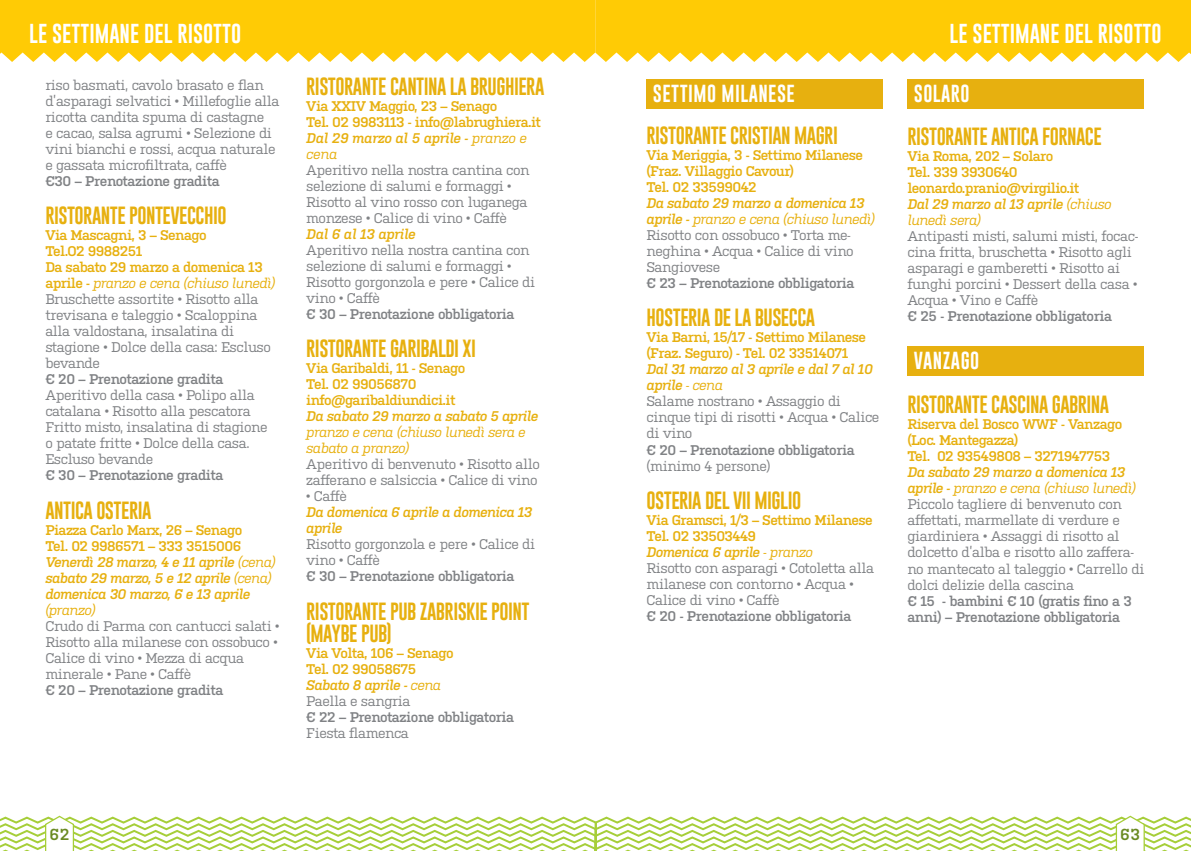
<style>
.page{position:relative;width:1191px;height:851px;background:#fff}
.page>*{position:absolute;margin:0;border:0;box-sizing:border-box;transform-origin:0 0}
.t1{font:20px "Gobold";color:#fff}
.t2{font:18.2px/22.2px "Gobold";letter-spacing:-.03em;color:#e7b00f}
.t3{font:18px "Gobold";letter-spacing:.025em;color:#fff}
.t4{font:600 16px "Kulturista";color:#6a8a22}
.t5{font:14px/16px "Kulturista";letter-spacing:-.03em;color:#808285}
.t6{font:600 14px/16px "Kulturista";letter-spacing:-.04em;color:#e7b00f}
.t7{font:600 14px/16px "Kulturista";letter-spacing:-.03em;color:#808285}
.t8{font:italic 600 14px/16px "Kulturista";letter-spacing:-.04em;color:#e7b00f}
.t9{font:italic 14px/16px "Kulturista";letter-spacing:-.04em;color:#e7b00f}
.s1{font-weight:600;color:#e7b00f}
.s2{font-style:italic;color:#e7b00f}
.s3{font-style:normal}
.s4{font-weight:400}
.s5{font-style:italic}
.s6{font-weight:400;font-style:italic}
.s7{font-weight:400;color:#808285}
.s8{font-weight:600;font-style:italic;color:#e7b00f}
</style>
<div class="page">
<svg style="left:0;top:0;width:1191px;height:62px;background:#ffce18"></svg>
<div style="left:646px;top:80px;width:237px;height:29px;background:#e7b00f"></div>
<div style="left:907px;top:79px;width:237px;height:29px;background:#e7b00f"></div>
<div style="left:907px;top:346px;width:237px;height:29px;background:#e7b00f"></div>
<svg style="left:0;top:815px;width:1191px;height:35px"></svg>
<h1 class="t1" style="left:29px;top:20px;width:213px">LE SETTIMANE DEL RISOTTO</h1>
<h1 class="t1" style="left:949px;top:20px;width:213px">LE SETTIMANE DEL RISOTTO</h1>
<p class="t5" style="left:45px;top:76px;width:236px">riso basmati, cavolo brasato e flan d’asparagi selvatici • Millefoglie alla ricotta candita spuma di castagne<br>e cacao, salsa agrumi • Selezione di vini bianchi e rossi, acqua naturale e gassata microfiltrata, caffè</p>
<p class="t7" style="left:45px;top:172px;width:176px">€30 – Prenotazione gradita</p>
<h2 class="t2" style="left:45px;top:204px;width:183px">RISTORANTE PONTEVECCHIO</h2>
<p class="t5" style="left:45px;top:226px;width:231px"><span class="s1">Via Mascagni, 3 – Senago<br>Tel.O2 9988251<br>Da sabato 29 marzo a domenica 13 aprile -</span> <span class="s2">pranzo e cena (chiuso lunedì)<br></span>Bruschette assortite • Risotto alla trevisana e taleggio • Scaloppina alla valdostana, insalatina di stagione • Dolce della casa: Escluso bevande</p>
<p class="t7" style="left:45px;top:370px;width:180px">€ 20 – Prenotazione gradita</p>
<p class="t5" style="left:45px;top:386px;width:224px">Aperitivo della casa • Polipo alla catalana • Risotto alla pescatora<br>Fritto misto, insalatina di stagione o patate fritte • Dolce della casa.<br>Escluso bevande</p>
<p class="t7" style="left:45px;top:466px;width:180px">€ 30 – Prenotazione gradita</p>
<h2 class="t2" style="left:45px;top:498px;width:108px">ANTICA OSTERIA</h2>
<p class="t8" style="left:45px;top:520px;width:232px"><span class="s3">Piazza Carlo Marx, 26 – Senago<br>Tel. 02 9986571 – 333 3515006<br></span>Venerdì 28 marzo, 4 e 11 aprile <span class="s4">(cena) </span>sabato 29 marzo, 5 e 12 aprile <span class="s4">(cena) </span>domenica 30 marzo, 6 e 13 aprile</p>
<p class="t9" style="left:45px;top:600px;width:52px">(pranzo)</p>
<p class="t5" style="left:45px;top:616px;width:235px">Crudo di Parma con cantucci salati •<br>Risotto alla milanese con ossobuco •<br>Calice di vino • Mezza di acqua minerale • Pane • Caffè</p>
<p class="t7" style="left:45px;top:680px;width:180px">€ 20 – Prenotazione gradita</p>
<h2 class="t2" style="left:306px;top:75px;width:239px">RISTORANTE CANTINA LA BRUGHIERA</h2>
<p class="t6" style="left:306px;top:97px;width:236px">Via XXIV Maggio, 23 – Senago<br>Tel. 02 9983113 - info@labrughiera.it<br><span class="s5">Dal 29 marzo al 5 aprile -</span> <span class="s6">pranzo e cena</span></p>
<p class="t5" style="left:306px;top:161px;width:225px">Aperitivo nella nostra cantina con selezione di salumi e formaggi • Risotto al vino rosso con luganega monzese • Calice di vino • Caffè</p>
<p class="t8" style="left:306px;top:225px;width:111px">Dal 6 al 13 aprile</p>
<p class="t5" style="left:306px;top:241px;width:230px">Aperitivo nella nostra cantina con selezione di salumi e formaggi •<br>Risotto gorgonzola e pere • Calice di vino • Caffè</p>
<p class="t7" style="left:306px;top:305px;width:210px">€ 30 – Prenotazione obbligatoria</p>
<h2 class="t2" style="left:306px;top:337px;width:171px">RISTORANTE GARIBALDI XI</h2>
<p class="t6" style="left:306px;top:359px;width:161px">Via Garibaldi, 11 - Senago<br>Tel. 02 99056870 info@garibaldiundici.it</p>
<p class="t8" style="left:306px;top:407px;width:233px">Da sabato 29 marzo a sabato 5 aprile</p>
<p class="t9" style="left:306px;top:423px;width:221px">pranzo e cena (chiuso lunedì sera e sabato a pranzo)</p>
<p class="t5" style="left:306px;top:455px;width:235px">Aperitivo di benvenuto • Risotto allo zafferano e salsiccia • Calice di vino</p>
<p class="t5" style="left:306px;top:487px;width:42px">• Caffè</p>
<p class="t8" style="left:306px;top:503px;width:228px">Da domenica 6 aprile a domenica 13 aprile</p>
<p class="t5" style="left:306px;top:535px;width:230px">Risotto gorgonzola e pere • Calice di vino • Caffè</p>
<p class="t7" style="left:306px;top:567px;width:210px">€ 30 – Prenotazione obbligatoria</p>
<h2 class="t2" style="left:306px;top:599px;width:225px">RISTORANTE PUB ZABRISKIE POINT (MAYBE PUB)</h2>
<p class="t6" style="left:306px;top:643px;width:149px">Via Volta, 106 – Senago<br>Tel. 02 99058675<br><span class="s5">Sabato 8 aprile -</span> <span class="s6">cena<br></span><span class="s7">Paella e sangria</span></p>
<p class="t7" style="left:306px;top:707px;width:209px">€ 22 – Prenotazione obbligatoria</p>
<p class="t5" style="left:306px;top:723px;width:104px">Fiesta flamenca</p>
<p class="t3" style="left:914px;top:82px;width:57px">SOLARO</p>
<h2 class="t2" style="left:907px;top:125px;width:196px">RISTORANTE ANTICA FORNACE</h2>
<p class="t6" style="left:907px;top:147px;width:206px">Via Roma, 202 – Solaro<br>Tel. 339 3930640 leonardo.pranio@virgilio.it<br><span class="s5">Dal 29 marzo al 13 aprile</span> <span class="s6">(chiuso lunedì sera)</span></p>
<p class="t5" style="left:907px;top:227px;width:232px">Antipasti misti, salumi misti, focac&shy;cina fritta, bruschetta • Risotto agli asparagi e gamberetti • Risotto ai funghi porcini • Dessert della casa • Acqua • Vino e Caffè</p>
<p class="t7" style="left:907px;top:307px;width:206px">€ 25 - Prenotazione obbligatoria</p>
<p class="t3" style="left:914px;top:348px;width:67px">VANZAGO</p>
<h2 class="t2" style="left:907px;top:393px;width:203px">RISTORANTE CASCINA GABRINA</h2>
<p class="t6" style="left:907px;top:415px;width:216px">Riserva del Bosco WWF - Vanzago (Loc. Mantegazza)<br>Tel. 02 93549808 – 3271947753</p>
<p class="t5" style="left:907px;top:463px;width:238px"><span class="s8">Da sabato 29 marzo a domenica 13 aprile -</span> <span class="s2">pranzo e cena (chiuso lunedì)<br></span>Piccolo tagliere di benvenuto con affettati, marmellate di verdure e giardiniera • Assaggi di risotto al dolcetto d’alba e risotto allo zaffera&shy;no mantecato al taleggio • Carrello di dolci delizie della cascina</p>
<p class="t7" style="left:907px;top:591px;width:226px">€ 15 - bambini € 10 (gratis fino a 3 anni) – Prenotazione obbligatoria</p>
<p class="t3" style="left:653px;top:82px;width:143px">SETTIMO MILANESE</p>
<h2 class="t2" style="left:646px;top:124px;width:193px">RISTORANTE CRISTIAN MAGRI</h2>
<p class="t6" style="left:646px;top:146px;width:218px">Via Meriggia, 3 - Settimo Milanese (Fraz. Villaggio Cavour)<br>Tel. 02 33599042</p>
<p class="t5" style="left:646px;top:194px;width:230px"><span class="s8">Da sabato 29 marzo a domenica 13 aprile -</span> <span class="s2">pranzo e cena (chiuso lunedì)<br></span>Risotto con ossobuco • Torta me&shy;neghina • Acqua • Calice di vino<br>Sangiovese</p>
<p class="t7" style="left:646px;top:274px;width:209px">€ 23 – Prenotazione obbligatoria</p>
<h2 class="t2" style="left:646px;top:306px;width:170px">HOSTERIA DE LA BUSECCA</h2>
<p class="t6" style="left:646px;top:328px;width:221px">Via Barni, 15/17 - Settimo Milanese (Fraz. Seguro) - Tel. 02 33514071</p>
<p class="t5" style="left:646px;top:360px;width:234px"><span class="s8">Dal 31 marzo al 3 aprile e dal 7 al 10 aprile</span> <span class="s2">- cena<br></span>Salame nostrano • Assaggio di cinque tipi di risotti • Acqua • Calice di vino</p>
<p class="t7" style="left:646px;top:440px;width:210px">€ 20 – Prenotazione obbligatoria</p>
<p class="t5" style="left:646px;top:456px;width:125px">(minimo 4 persone)</p>
<h2 class="t2" style="left:646px;top:489px;width:156px">OSTERIA DEL VII MIGLIO</h2>
<p class="t5" style="left:646px;top:510px;width:229px"><span class="s1">Via Gramsci, 1/3 – Settimo Milanese<br>Tel. 02 33503449<br></span><span class="s8">Domenica 6 aprile</span> <span class="s2">- pranzo<br></span>Risotto con asparagi • Cotoletta alla milanese con contorno • Acqua •<br>Calice di vino • Caffè</p>
<p class="t7" style="left:646px;top:606px;width:206px">€ 20 - Prenotazione obbligatoria</p>
<p class="t4" style="left:50px;top:822px;width:21px">62</p>
<p class="t4" style="left:1120px;top:822px;width:21px">63</p>
</div>
